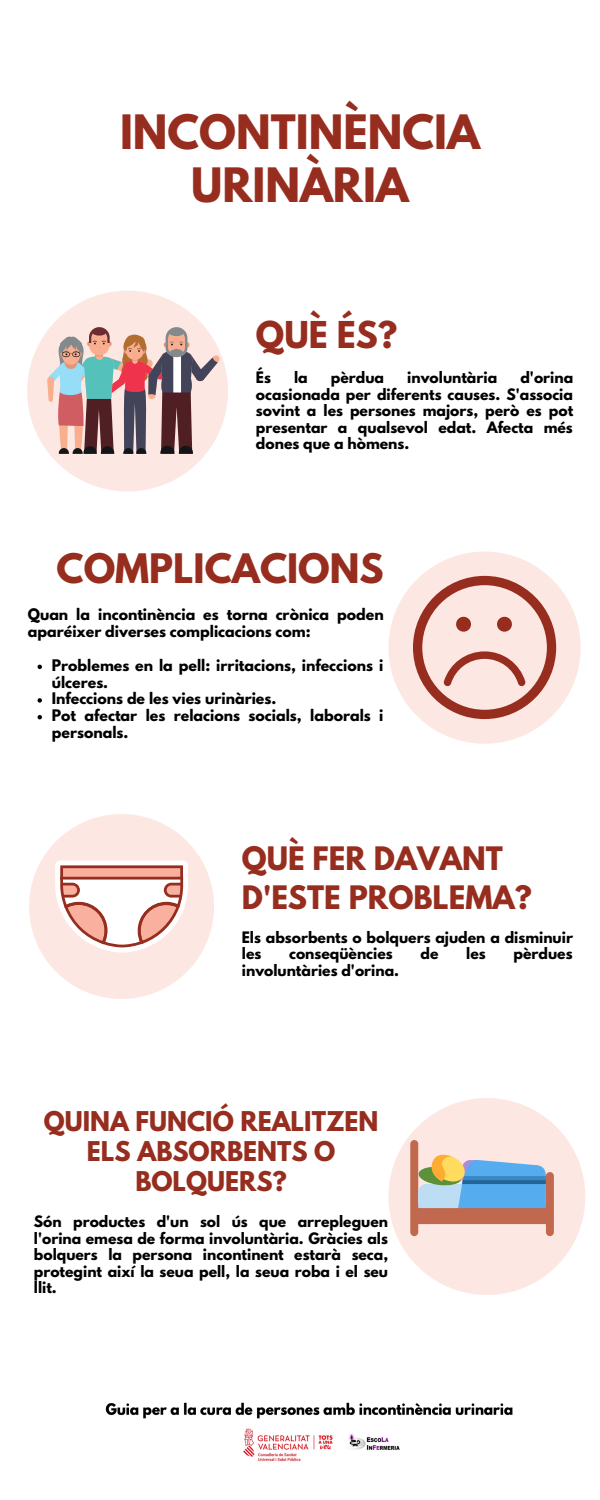
<style>
.page{position:relative;width:600px;height:1500px;background:#fff}
.page>*{position:absolute;margin:0;border:0;box-sizing:border-box;transform-origin:0 0}
.t1{font:700 42px/53.2px "League Spartan";color:#962d1e;text-align:center}
.t2{font:700 36px "League Spartan";color:#962d1e}
.t3{font:700 32.8px "League Spartan";color:#962d1e}
.t4{font:700 28.7px/39.6px "League Spartan";color:#962d1e}
.t5{font:700 24.1px/30.2px "League Spartan";color:#962d1e;text-align:center}
.t6{font:700 14.1px/16.8px "League Spartan";color:#000}
.t7{font:700 14px/16.5px "League Spartan";color:#000;text-align:justify}
</style>
<div class="page">
<svg style="left:27px;top:291px;width:201px;height:200px;fill:#fde7e2"></svg>
<svg style="left:388px;top:552px;width:193px;height:192px;fill:#fde7e2"></svg>
<svg style="left:388px;top:1098px;width:197px;height:197px;fill:#fde7e2"></svg>
<svg style="left:410px;top:1140px;width:144px;height:96px;background:#b6b2b6"></svg>
<svg style="left:47px;top:327px;width:173px;height:127px;background:#b59c9c"></svg>
<svg style="left:413px;top:576px;width:143px;height:143px;background:#e3b9b1"></svg>
<svg style="left:29px;top:814px;width:185px;height:185px"></svg>
<svg style="left:38px;top:665px;width:4px;height:4px"></svg>
<svg style="left:38px;top:698px;width:4px;height:5px"></svg>
<svg style="left:38px;top:715px;width:4px;height:4px"></svg>
<img style="left:105px;top:1402px;width:408px;height:60px">
<p class="t1" style="left:120px;top:111px;width:361px">INCONTINÈNCIA<br>URINÀRIA</p>
<p class="t3" style="left:256px;top:319px;width:143px">QUÈ ÉS?</p>
<p class="t7" style="left:256px;top:371px;width:17px">És</p>
<p class="t7" style="left:294px;top:371px;width:15px">la</p>
<p class="t7" style="left:331px;top:371px;width:55px">pèrdua</p>
<p class="t7" style="left:407px;top:371px;width:91px">involuntària</p>
<p class="t7" style="left:256px;top:371px;width:319px;text-indent:264px">d'orina ocasionada per diferents causes. S'associa sovint a les persones majors, però es pot presentar a qualsevol edat. Afecta més dones que a hòmens.</p>
<p class="t2" style="left:57px;top:550px;width:329px">COMPLICACIONS</p>
<p class="t6" style="left:28px;top:608px;width:357px">Quan la incontinència es torna crònica poden aparéixer diverses complicacions com:</p>
<p class="t6" style="left:52px;top:659px;width:333px">Problemes en la pell: irritacions, infeccions i úlceres.</p>
<p class="t6" style="left:52px;top:692px;width:226px">Infeccions de les vies urinàries.</p>
<p class="t6" style="left:52px;top:709px;width:333px">Pot afectar les relacions socials, laborals i personals.</p>
<p class="t4" style="left:242px;top:842px;width:292px">QUÈ FER DAVANT<br>D'ESTE PROBLEMA?</p>
<p class="t7" style="left:242px;top:931px;width:333px">Els absorbents o bolquers ajuden a disminuir les</p>
<p class="t7" style="left:289px;top:947px;width:105px">conseqüències</p>
<p class="t7" style="left:421px;top:947px;width:19px">de</p>
<p class="t7" style="left:466px;top:947px;width:21px">les</p>
<p class="t7" style="left:514px;top:947px;width:61px">pèrdues</p>
<p class="t7" style="left:242px;top:964px;width:159px">involuntàries d'orina.</p>
<p class="t5" style="left:44px;top:1109px;width:336px">QUINA FUNCIÓ REALITZEN<br>ELS ABSORBENTS O<br>BOLQUERS?</p>
<p class="t7" style="left:34px;top:1215px;width:356px">Són productes d'un sol ús que arrepleguen l'orina emesa de forma involuntària. Gràcies als bolquers la persona incontinent estarà seca, protegint així la seua pell, la seua roba i el seu llit.</p>
</div>
